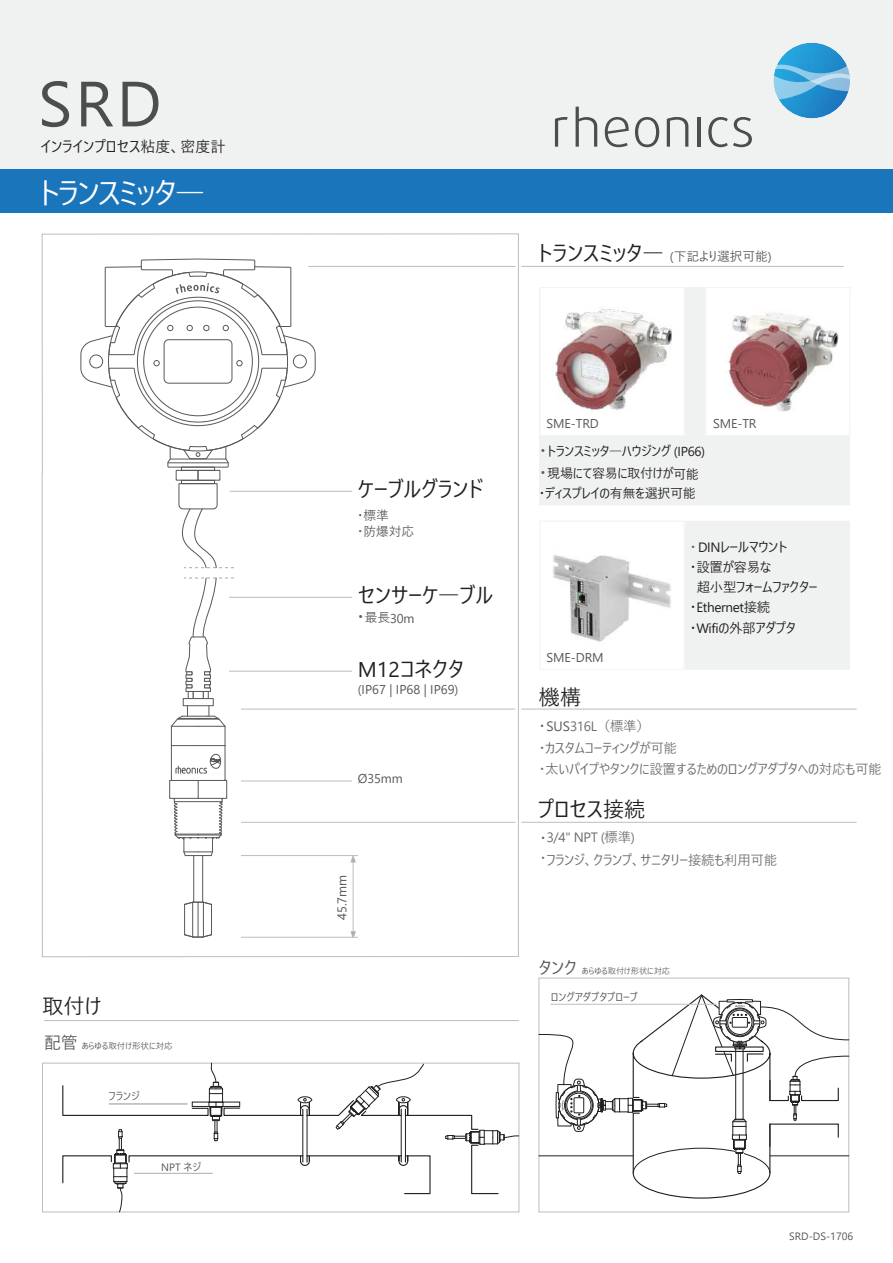
<style>
.page{position:relative;width:893px;height:1263px;background:#fff}
.page>*{position:absolute;margin:0;border:0;box-sizing:border-box;transform-origin:0 0}
.t1{font:63.75px "Yu Gothic UI";color:#4c4d4f}
.t2{font:29.7px "Yu Gothic UI";letter-spacing:-.05em;color:#fff}
.t3{font:21.3px "Yu Gothic UI";color:#221f20}
.t4{font:21.3px "Yu Gothic UI";color:#221f20}
.t5{font:16.95px "Yu Gothic UI";color:#57585b}
.t6{font:15px "Yu Gothic UI";color:#231f20}
.t7{font:13.5px/21.8px "Yu Gothic UI";letter-spacing:-.025em;color:#6d6e70}
.t8{font:13.5px "Yu Gothic UI";letter-spacing:-.025em;color:#221f20}
.t9{font:13.5px "Yu Gothic UI";letter-spacing:-.025em;color:#221f20}
.t10{font:13.05px/22.5px "Yu Gothic UI";letter-spacing:-.025em;color:#221f20}
.t11{font:12.75px/15.9px "Yu Gothic UI";letter-spacing:-.01em;color:#57585b}
.t12{font:12.75px "Yu Gothic UI";letter-spacing:-.01em;color:#57585b}
.t13{font:10.65px "Yu Gothic UI";color:#57585b}
.t14{font:8.55px "Yu Gothic UI";color:#57585b}
.t15{font:8.25px "Yu Gothic UI";color:#57585b}
.s1{font-size:21.3px;color:#221f20}
.s2{font-style:inherit}
.s3{font-size:16.95px}
.s4{font-size:16.95px;color:#57585b}
.s5{color:#57585b}
</style>
<div class="page">
<div style="left:0;top:0;width:893px;height:191px;background:#f0f1f1"></div>
<svg style="left:62px;top:1062px;width:457px;height:151px"></svg>
<img style="left:777px;top:43px;width:70px;height:75px">
<svg style="left:773px;top:65px;width:77px;height:35px;background:#67b2dd"></svg>
<svg style="left:555px;top:117px;width:13px;height:30px"></svg>
<svg style="left:605px;top:117px;width:24px;height:30px"></svg>
<svg style="left:635px;top:117px;width:24px;height:30px"></svg>
<svg style="left:667px;top:117px;width:21px;height:30px"></svg>
<hr style="left:697px;top:118px;width:4px;height:29px;background:#4c4d4f">
<svg style="left:708px;top:117px;width:44px;height:30px"></svg>
<svg style="left:576px;top:107px;width:21px;height:40px"></svg>
<div style="left:0;top:169px;width:893px;height:44px;background:#1b75bb"></div>
<hr style="left:44px;top:1020px;width:475px;height:1px;background:#bbbdc0">
<hr style="left:241px;top:709px;width:616px;height:1px;background:#bbbdc0">
<hr style="left:241px;top:822px;width:616px;height:1px;background:#bbbdc0">
<hr style="left:308px;top:266px;width:536px;height:1px;background:#bbbdc0">
<div style="left:539px;top:287px;width:311px;height:218px;background:#f0f1f1"></div>
<div style="left:540px;top:521px;width:310px;height:149px;background:#f0f1f1"></div>
<svg style="left:541px;top:288px;width:142px;height:147px"></svg>
<svg style="left:707px;top:288px;width:142px;height:147px"></svg>
<svg style="left:541px;top:522px;width:142px;height:147px"></svg>
<svg style="left:538px;top:993px;width:312px;height:206px"></svg>
<hr style="left:551px;top:1004px;width:165px;height:1px;background:#bbbdc0">
<svg style="left:42px;top:233px;width:477px;height:724px"></svg>
<svg style="left:184px;top:577px;width:50px;height:115px"></svg>
<svg style="left:167px;top:480px;width:67px;height:88px"></svg>
<svg style="left:184px;top:901px;width:28px;height:37px"></svg>
<h1 class="t1" style="left:38px;top:44px;width:125px">SRD</h1>
<p class="t6" style="left:40px;top:132px;width:186px">インラインプロセス粘度、密度計</p>
<h2 class="t2" style="left:39px;top:166px;width:167px">トランスミッタ―</h2>
<h3 class="t3" style="left:42px;top:987px;width:61px">取付け</h3>
<p class="t5" style="left:44px;top:1027px;width:35px">配管</p>
<p class="t14" style="left:82px;top:1038px;width:93px">あらゆる取付け形状に対応</p>
<p class="t13" style="left:109px;top:1086px;width:33px">フランジ</p>
<p class="t13" style="left:161px;top:1157px;width:41px">NPT ネジ</p>
<p class="t12" style="left:538px;top:245px;width:235px"><span class="s1">トランスミッタ―</span> <span class="s2">(</span>下記より選択可能)</p>
<h3 class="t3" style="left:358px;top:469px;width:127px">ケーブルグランド</h3>
<p class="t11" style="left:357px;top:506px;width:58px"><span class="s2">・</span>標準<br><span class="s2">・</span>防爆対応</p>
<h3 class="t3" style="left:358px;top:575px;width:137px">センサーケ―ブル</h3>
<p class="t11" style="left:356px;top:609px;width:60px"><span class="s3">・</span><span class="s2">最長</span>30m</p>
<h3 class="t4" style="left:358px;top:649px;width:108px"><span class="s2">M12</span>コネクタ</h3>
<p class="t12" style="left:358px;top:677px;width:102px"><span class="s2">(IP67 |</span> IP68 | IP69)</p>
<p class="t11" style="left:358px;top:769px;width:46px">Ø35mm</p>
<p class="t11" style="left:332px;top:920px;width:46px;rotate:-90deg">45.7mm</p>
<p class="t11" style="left:546px;top:414px;width:54px">SME-TRD</p>
<p class="t10" style="left:539px;top:438px;width:168px"><span class="s4">・</span>トランスミッタ―ハウジング (IP66)<span class="s4">・</span>現場にて容易に取付けが可能</p>
<p class="t10" style="left:539px;top:480px;width:159px"><span class="s2">・</span>ディスプレイの有無を選択可能</p>
<p class="t11" style="left:713px;top:414px;width:45px">SME-TR</p>
<p class="t11" style="left:547px;top:648px;width:59px">SME-DRM</p>
<h3 class="t3" style="left:539px;top:677px;width:44px">機構</h3>
<p class="t9" style="left:690px;top:534px;width:99px"><span class="s5">・</span>DINレールマウント</p>
<p class="t8" style="left:690px;top:554px;width:83px">・設置が容易な</p>
<p class="t8" style="left:697px;top:575px;width:122px">超小型フォームファクター</p>
<p class="t8" style="left:690px;top:595px;width:82px">・Ethernet接続</p>
<p class="t8" style="left:690px;top:615px;width:107px">・Wifiの外部アダプタ</p>
<p class="t7" style="left:539px;top:713px;width:344px"><span class="s5">・</span><span class="s5">SUS</span>316L<span class="s2">（標準）<br>・</span>カスタムコーティングが可能<br><span class="s2">・</span>太いパイプやタンクに設置するためのロングアダプタへの対応も可能</p>
<h3 class="t3" style="left:538px;top:789px;width:109px">プロセス接続</h3>
<p class="t7" style="left:540px;top:824px;width:239px;line-height:22.5px"><span class="s5">・</span>3/4" NPT (標準)<br><span class="s2">・</span>フランジ、クランプ、サニタリー接続も利用可能</p>
<p class="t15" style="left:539px;top:964px;width:133px"><span class="s3">タンク</span> あらゆる取付け形状に対応</p>
<p class="t13" style="left:551px;top:987px;width:89px">ロングアダプタプローブ</p>
<p class="t13" style="left:789px;top:1226px;width:65px">SRD-DS-1706</p>
</div>
